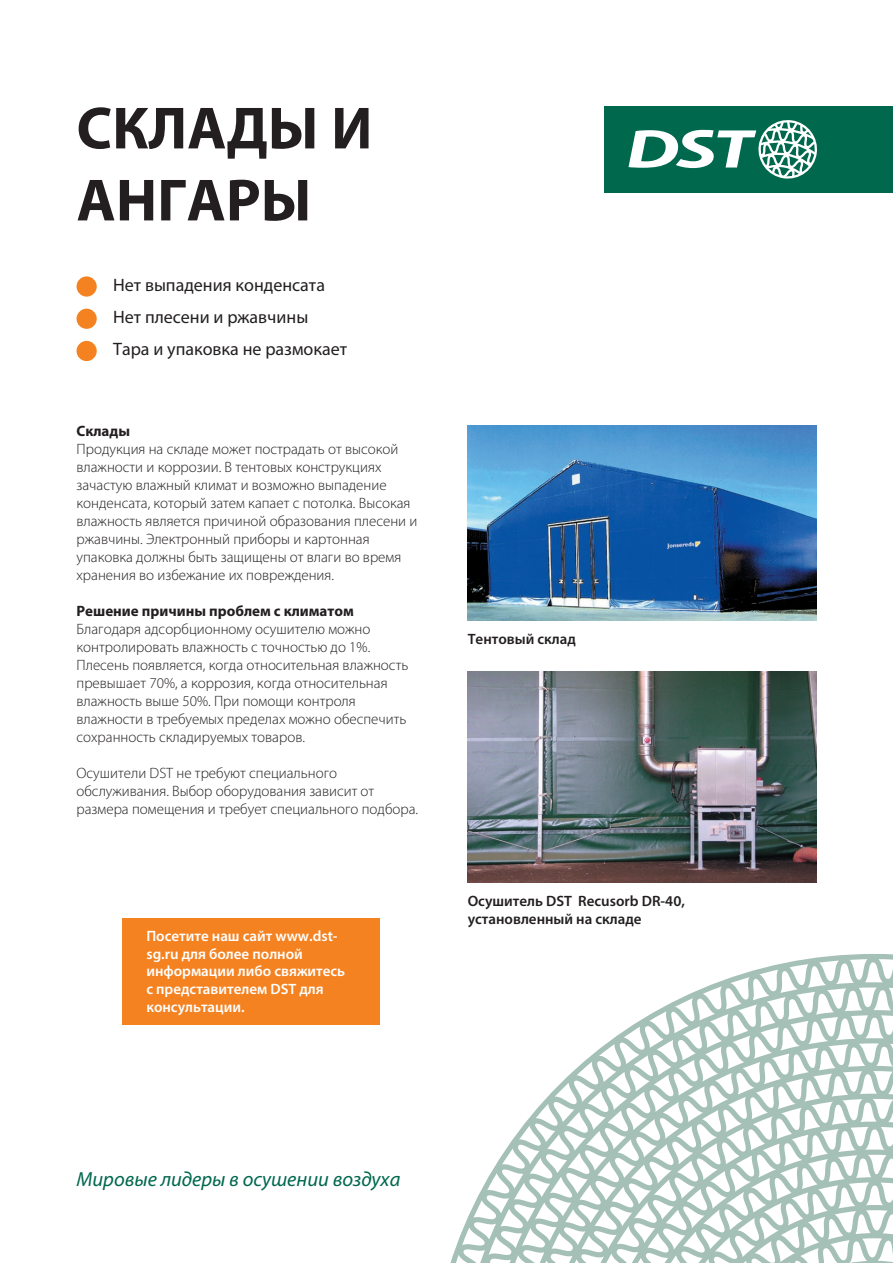
<style>
.page{position:relative;width:893px;height:1263px;background:#fff}
.page>*{position:absolute;margin:0;border:0;box-sizing:border-box;transform-origin:0 0}
.Application{font:700 60px/72px "Myriad Pro";color:#231f20}
.Slogan{font:italic 20.55px "Myriad Pro";color:#00684d}
.Bullets{font:18px/32.1px "Myriad Pro";color:#231f20}
.Body_text{font:300 15px/18px "Myriad Pro";color:#231f20}
.Want_to_know_more{font:600 15px/17.9px "Myriad Pro";color:#fff}
.t1{font:600 15px/18px "Myriad Pro";color:#231f20}
.s1{font-weight:700}
</style>
<div class="page">
<img style="left:468px;top:425px;width:348px;height:195px">
<img style="left:468px;top:672px;width:348px;height:210px">
<div style="left:604px;top:106px;width:289px;height:86px;background:#00684d"></div>
<svg style="left:628px;top:120px;width:189px;height:59px"></svg>
<div style="left:77px;top:276px;width:20px;height:21px;background:#f58220;border-radius:50%"></div>
<div style="left:77px;top:309px;width:20px;height:20px;background:#f58220;border-radius:50%"></div>
<div style="left:77px;top:341px;width:20px;height:20px;background:#f58220;border-radius:50%"></div>
<svg style="left:450px;top:954px;width:443px;height:309px"></svg>
<div style="left:122px;top:919px;width:258px;height:106px;background:#f58220"></div>
<p class="Application" style="left:77px;top:90px;width:297px">СКЛАДЫ И<br>АНГАРЫ</p>
<p class="Bullets" style="left:113px;top:269px;width:236px">Нет выпадения конденсата<br>Нет плесени и ржавчины<br>Тара и упаковка не размокает</p>
<p class="Body_text" style="left:77px;top:422px;width:342px"><span class="s1">Склады<br></span>Продукция на складе может пострадать от высокой влажности и коррозии. В тентовых конструкциях зачастую влажный климат и возможно выпадение конденсата, который затем капает с потолка. Высокая влажность является причиной образования плесени и ржавчины. Электронный приборы и картонная упаковка должны быть защищены от влаги во время хранения во избежание их повреждения.</p>
<p class="Body_text" style="left:77px;top:602px;width:333px"><span class="s1">Решение причины проблем с климатом </span>Благодаря адсорбционному осушителю можно контролировать влажность с точностью до 1%.<br>Плесень появляется, когда относительная влажность превышает 70%, а коррозия, когда относительная влажность выше 50%. При помощи контроля влажности в требуемых пределах можно обеспечить сохранность складируемых товаров.</p>
<p class="Body_text" style="left:77px;top:764px;width:343px">Осушители DST не требуют специального обслуживания. Выбор оборудования зависит от размера помещения и требует специального подбора.</p>
<p class="Want_to_know_more" style="left:146px;top:926px;width:200px">Посетите наш сайт www.dst&shy;sg.ru для более полной информации либо свяжитесь с представителем DST для консультации.</p>
<p class="t1" style="left:468px;top:630px;width:110px">Тентовый склад</p>
<p class="t1" style="left:468px;top:891px;width:219px">Осушитель DST Recusorb DR-40, установленный на складе</p>
<p class="Slogan" style="left:77px;top:1166px;width:325px">Мировые лидеры в осушении воздуха</p>
</div>
